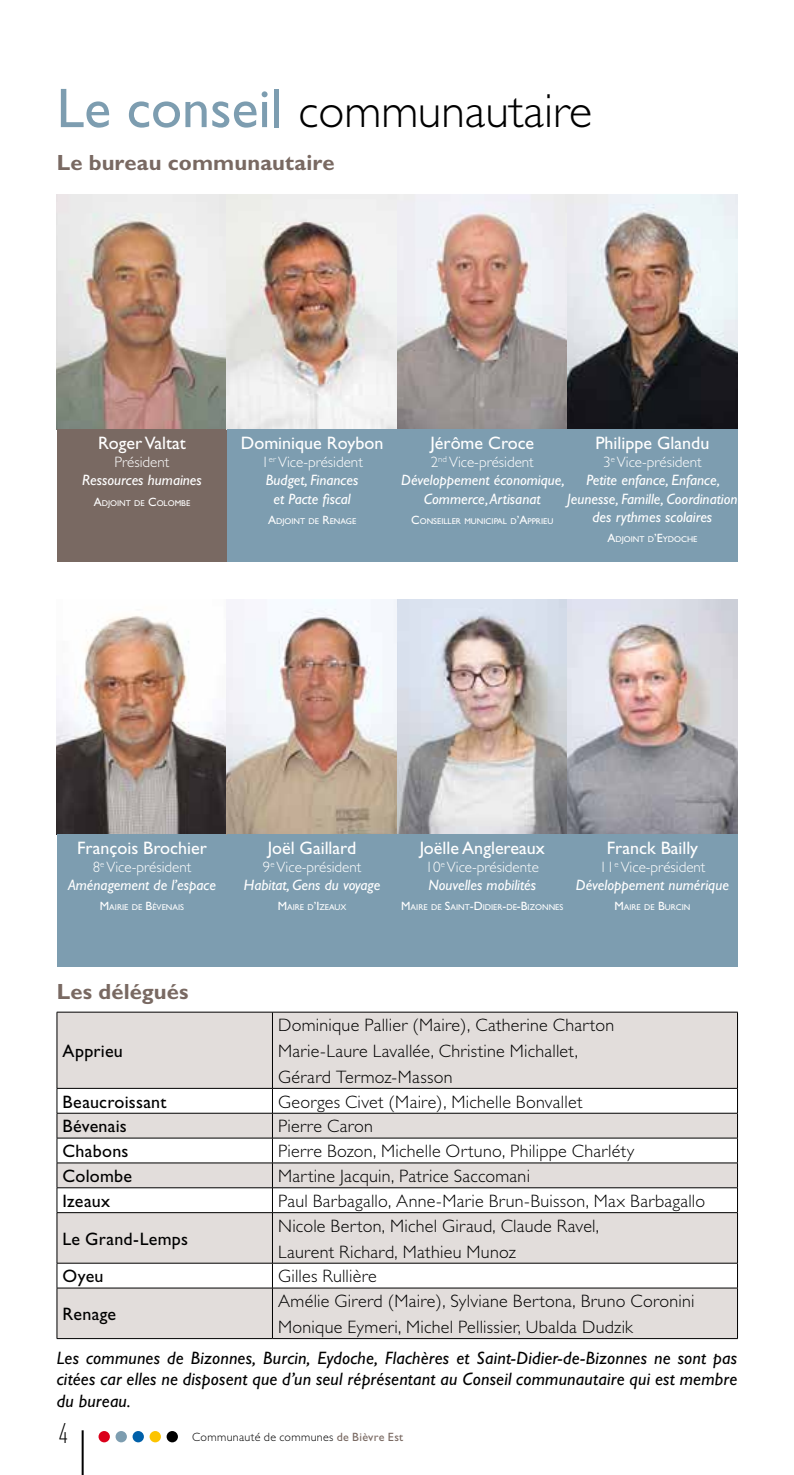
<style>
.page{position:relative;width:794px;height:1475px;background:#fff}
.page>*{position:absolute;margin:0;border:0;box-sizing:border-box;transform-origin:0 0}
.t1{font:300 48px "Gill Sans";color:#000}
.t2{font:300 28px "DIN Cond";color:#000}
.t3{font:700 22px "Gill Sans";letter-spacing:.005em;color:#796962}
.t4{font:300 18px/25.6px "Gill Sans";letter-spacing:.015em;color:#000}
.t5{font:italic 18px/21.6px "Gill Sans";letter-spacing:.01em;color:#000;text-align:justify}
.t6{font:18px "Gill Sans";color:#fff}
.t7{font:18px "Gill Sans";letter-spacing:.015em;color:#000}
.t8{font:italic 15px/18px "Gill Sans";color:#fff;text-align:center}
.t9{font:300 15px "Gill Sans";color:#fff}
.t10{font:300 12px "Gill Sans";letter-spacing:.03em;color:#000}
.t11{font:8.4px "Gill Sans";color:#fff}
.s1{font-weight:400;font-size:56px;color:#7d9db0}
.s2{font-size:12px}
.s3{font-weight:300;font-style:normal}
.s4{font-weight:400;color:#796962}
</style>
<div class="page">
<hr style="left:82px;top:1429px;width:2px;height:45px;background:#000">
<div style="left:99px;top:1430px;width:11px;height:11px;background:#db001b;border-radius:50%"></div>
<div style="left:116px;top:1430px;width:11px;height:11px;background:#7d9db0;border-radius:50%"></div>
<div style="left:133px;top:1430px;width:11px;height:11px;background:#0060a9;border-radius:50%"></div>
<div style="left:150px;top:1430px;width:11px;height:11px;background:#fcc400;border-radius:50%"></div>
<div style="left:167px;top:1430px;width:11px;height:11px;background:#000;border-radius:50%"></div>
<svg style="left:58px;top:1012px;width:679px;height:325px;fill:#e2dddb"></svg>
<hr style="left:57px;top:1011px;width:215px;height:1px;background:#000">
<hr style="left:57px;top:1012px;width:1px;height:75px;background:#000">
<hr style="left:272px;top:1011px;width:466px;height:1px;background:#000">
<hr style="left:272px;top:1012px;width:1px;height:75px;background:#000">
<hr style="left:737px;top:1012px;width:1px;height:75px;background:#000">
<hr style="left:57px;top:1087px;width:215px;height:1px;background:#000">
<hr style="left:272px;top:1087px;width:466px;height:1px;background:#000">
<hr style="left:57px;top:1112px;width:215px;height:1px;background:#000">
<hr style="left:272px;top:1112px;width:466px;height:1px;background:#000">
<hr style="left:57px;top:1137px;width:215px;height:1px;background:#000">
<hr style="left:272px;top:1137px;width:466px;height:1px;background:#000">
<hr style="left:57px;top:1162px;width:215px;height:1px;background:#000">
<hr style="left:272px;top:1162px;width:466px;height:1px;background:#000">
<hr style="left:57px;top:1187px;width:215px;height:1px;background:#000">
<svg style="left:57px;top:1088px;width:1px;height:124px"></svg>
<hr style="left:272px;top:1187px;width:466px;height:1px;background:#000">
<svg style="left:272px;top:1088px;width:1px;height:124px"></svg>
<svg style="left:737px;top:1088px;width:1px;height:124px"></svg>
<hr style="left:57px;top:1212px;width:215px;height:1px;background:#000">
<hr style="left:57px;top:1212px;width:1px;height:50px;background:#000">
<hr style="left:272px;top:1212px;width:466px;height:1px;background:#000">
<hr style="left:272px;top:1212px;width:1px;height:50px;background:#000">
<hr style="left:737px;top:1212px;width:1px;height:50px;background:#000">
<hr style="left:57px;top:1262px;width:215px;height:1px;background:#000">
<svg style="left:57px;top:1263px;width:1px;height:24px"></svg>
<hr style="left:272px;top:1262px;width:466px;height:1px;background:#000">
<svg style="left:272px;top:1263px;width:1px;height:24px"></svg>
<svg style="left:737px;top:1263px;width:1px;height:24px"></svg>
<hr style="left:57px;top:1287px;width:215px;height:1px;background:#000">
<hr style="left:57px;top:1287px;width:1px;height:50px;background:#000">
<hr style="left:272px;top:1287px;width:466px;height:1px;background:#000">
<hr style="left:272px;top:1287px;width:1px;height:50px;background:#000">
<hr style="left:737px;top:1287px;width:1px;height:50px;background:#000">
<hr style="left:57px;top:1337px;width:215px;height:1px;background:#000">
<hr style="left:272px;top:1337px;width:466px;height:1px;background:#000">
<img style="left:57px;top:195px;width:680px;height:234px">
<div style="left:57px;top:429px;width:170px;height:132px;background:#796962"></div>
<div style="left:227px;top:429px;width:170px;height:132px;background:#7d9db0"></div>
<div style="left:397px;top:429px;width:170px;height:132px;background:#7d9db0"></div>
<div style="left:567px;top:429px;width:170px;height:132px;background:#7d9db0"></div>
<img style="left:57px;top:599px;width:680px;height:235px">
<div style="left:57px;top:834px;width:170px;height:132px;background:#7d9db0"></div>
<div style="left:227px;top:834px;width:170px;height:132px;background:#7d9db0"></div>
<div style="left:397px;top:834px;width:170px;height:132px;background:#7d9db0"></div>
<div style="left:567px;top:834px;width:170px;height:132px;background:#7d9db0"></div>
<h1 class="t1" style="left:57px;top:84px;width:537px"><span class="s1">Le conseil</span> communautaire</h1>
<p class="t3" style="left:57px;top:149px;width:279px">Le bureau communautaire</p>
<p class="t6" style="left:98px;top:433px;width:89px">Roger Valtat</p>
<p class="t9" style="left:115px;top:454px;width:56px">Président</p>
<p class="t8" style="left:82px;top:471px;width:121px">Ressources humaines</p>
<p class="t11" style="left:94px;top:498px;width:98px"><span class="s2">A</span>DJOINT DE <span class="s2">C</span>OLOMBE</p>
<p class="t6" style="left:241px;top:433px;width:144px">Dominique Roybon</p>
<p class="t8" style="left:261px;top:453px;width:103px"><span class="s3">1</span><sup>er</sup> <span class="s3">Vice-président<br></span>Budget, Finances et Pacte fiscal</p>
<p class="t11" style="left:268px;top:516px;width:90px"><span class="s2">A</span>DJOINT DE <span class="s2">R</span>ENAGE</p>
<p class="t6" style="left:430px;top:433px;width:105px">Jérôme Croce</p>
<p class="t8" style="left:401px;top:453px;width:165px"><span class="s3">2</span><sup>nd</sup> <span class="s3">Vice-président<br></span>Développement économique,<br>Commerce, Artisanat</p>
<p class="t11" style="left:411px;top:516px;width:144px"><span class="s2">C</span>ONSEILLER MUNICIPAL D<span class="s2">’A</span>PPRIEU</p>
<p class="t6" style="left:595px;top:433px;width:116px">Philippe Glandu</p>
<p class="t8" style="left:567px;top:453px;width:172px"><span class="s3">3</span><sup>e</sup> <span class="s3">Vice-président<br></span>Petite enfance, Enfance,<br>Jeunesse, Famille, Coordination des rythmes scolaires</p>
<p class="t11" style="left:607px;top:534px;width:92px"><span class="s2">A</span>DJOINT D<span class="s2">’E</span>YDOCHE</p>
<p class="t6" style="left:77px;top:837px;width:131px">François Brochier</p>
<p class="t8" style="left:68px;top:858px;width:149px"><span class="s3">8</span><sup>e</sup> <span class="s3">Vice-président<br></span>Aménagement de l’espace</p>
<p class="t11" style="left:100px;top:902px;width:86px"><span class="s2">M</span>AIRIE DE <span class="s2">B</span>ÉVENAIS</p>
<p class="t6" style="left:268px;top:837px;width:90px">Joël Gaillard</p>
<p class="t8" style="left:244px;top:858px;width:138px"><span class="s3">9</span><sup>e</sup> <span class="s3">Vice-président<br></span>Habitat, Gens du voyage</p>
<p class="t11" style="left:278px;top:902px;width:70px"><span class="s2">M</span>AIRE D<span class="s2">’I</span>ZEAUX</p>
<p class="t6" style="left:420px;top:837px;width:127px">Joëlle Anglereaux</p>
<p class="t8" style="left:425px;top:858px;width:115px;text-align:left"><span class="s3">10</span><sup>e</sup> <span class="s3">Vice-présidente<br></span>Nouvelles mobilités</p>
<p class="t11" style="left:401px;top:902px;width:164px"><span class="s2">M</span>AIRE DE <span class="s2">S</span>AINT<span class="s2">-D</span>IDIER<span class="s2">-</span>DE<span class="s2">-B</span>IZONNES</p>
<p class="t6" style="left:607px;top:837px;width:93px">Franck Bailly</p>
<p class="t8" style="left:576px;top:858px;width:155px"><span class="s3">11</span><sup>e</sup> <span class="s3">Vice-président<br></span>Développement numérique</p>
<p class="t11" style="left:614px;top:902px;width:78px"><span class="s2">M</span>AIRE DE <span class="s2">B</span>URCIN</p>
<p class="t3" style="left:57px;top:978px;width:133px">Les délégués</p>
<p class="t7" style="left:63px;top:1040px;width:62px">Apprieu</p>
<p class="t4" style="left:278px;top:1012px;width:338px">Dominique Pallier (Maire), Catherine Charton<br>Marie-Laure Lavallée, Christine Michallet,<br>Gérard Termoz-Masson</p>
<p class="t7" style="left:63px;top:1090px;width:105px">Beaucroissant</p>
<p class="t4" style="left:278px;top:1088px;width:306px">Georges Civet (Maire), Michelle Bonvallet</p>
<p class="t7" style="left:63px;top:1115px;width:66px">Bévenais</p>
<p class="t4" style="left:278px;top:1113px;width:96px">Pierre Caron</p>
<p class="t7" style="left:63px;top:1140px;width:67px">Chabons</p>
<p class="t4" style="left:278px;top:1138px;width:358px">Pierre Bozon, Michelle Ortuno, Philippe Charléty</p>
<p class="t7" style="left:63px;top:1165px;width:71px">Colombe</p>
<p class="t4" style="left:278px;top:1163px;width:253px">Martine Jacquin, Patrice Saccomani</p>
<p class="t7" style="left:63px;top:1190px;width:49px">Izeaux</p>
<p class="t4" style="left:278px;top:1188px;width:428px">Paul Barbagallo, Anne-Marie Brun-Buisson, Max Barbagallo</p>
<p class="t7" style="left:63px;top:1227px;width:127px">Le Grand-Lemps</p>
<p class="t4" style="left:278px;top:1212px;width:322px">Nicole Berton, Michel Giraud, Claude Ravel,<br>Laurent Richard, Mathieu Munoz</p>
<p class="t7" style="left:63px;top:1265px;width:42px">Oyeu</p>
<p class="t4" style="left:278px;top:1263px;width:100px">Gilles Rullière</p>
<p class="t7" style="left:63px;top:1303px;width:55px">Renage</p>
<p class="t4" style="left:278px;top:1288px;width:418px">Amélie Girerd (Maire), Sylviane Bertona, Bruno Coronini<br>Monique Eymeri, Michel Pellissier, Ubalda Dudzik</p>
<p class="t5" style="left:57px;top:1346px;width:682px">Les communes de Bizonnes, Burcin, Eydoche, Flachères et Saint-Didier-de-Bizonnes ne sont pas citées car elles ne disposent que d’un seul réprésentant au Conseil communautaire qui est membre du bureau.</p>
<h2 class="t2" style="left:58px;top:1416px;width:11px">4</h2>
<p class="t10" style="left:192px;top:1429px;width:213px">Communauté de communes <span class="s4">de Bièvre Est</span></p>
</div>
